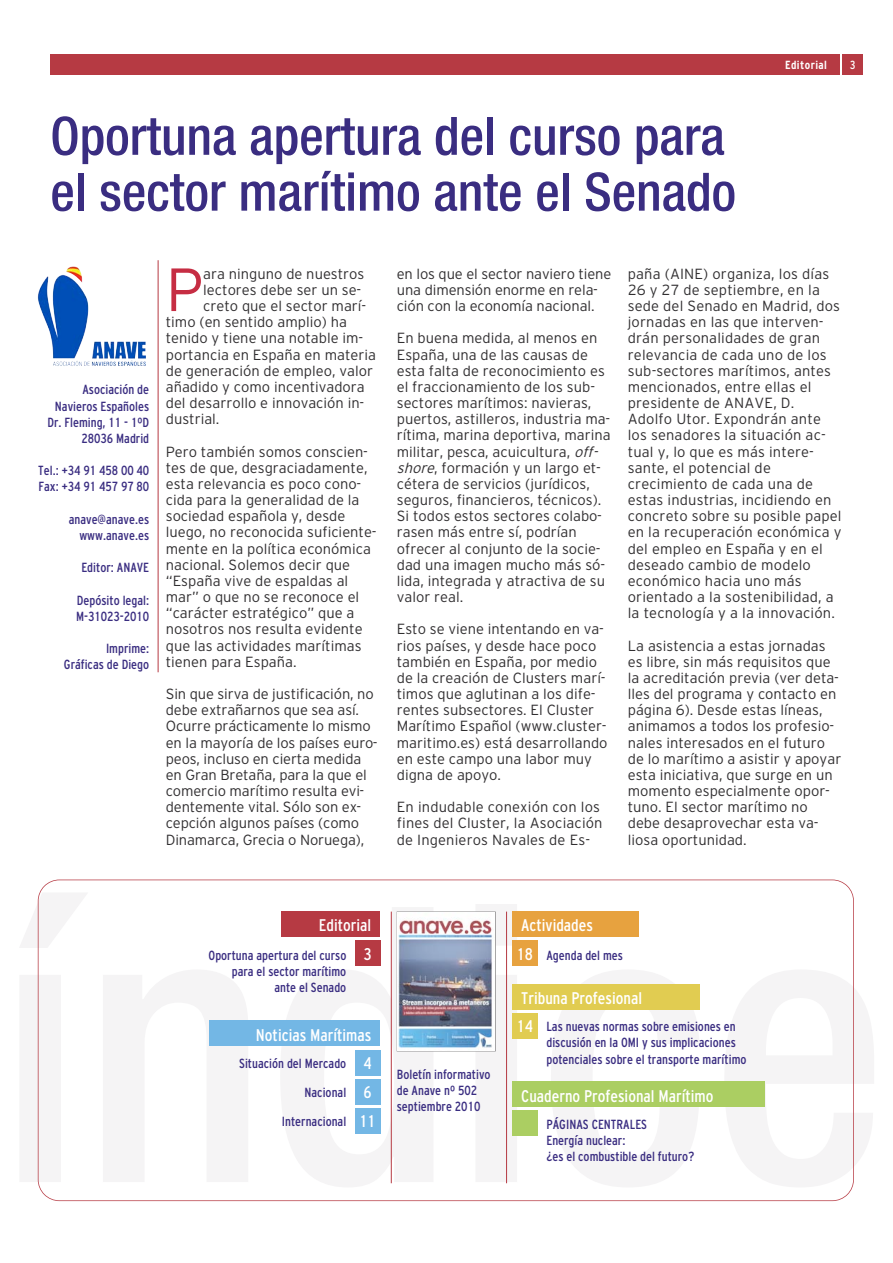
<style>
.page{position:relative;width:893px;height:1263px;background:#fff}
.page>*{position:absolute;margin:0;border:0;box-sizing:border-box;transform-origin:0 0}
.t1{font:300 60.9px "Civica 01";color:#c62d43}
.t2{font:500 condensed 52.95px/55.8px "Helvetica 67";color:#3a2d81}
.t3{font:condensed 16.95px/28.5px "Civica 06";color:#fff}
.t4{font:300 14.7px/16.2px "Civica 01";color:#312f31}
.t5{font:condensed 13.2px/16.2px "Civica 06";color:#3a2d81;text-align:right}
.t6{font:700 condensed 11.7px "Civica 09";letter-spacing:.035em;color:#fff}
.t7{font:condensed 11.7px "Civica 06";color:#fff}
.s1{font-style:italic}
</style>
<div class="page">
<svg style="left:20px;top:898px;width:854px;height:284px;fill:#f5f4f5"></svg>
<svg style="left:38px;top:880px;width:816px;height:321px"></svg>
<div style="left:842px;top:55px;width:21px;height:20px;background:#b63a43"></div>
<div style="left:50px;top:55px;width:790px;height:20px;background:#b63a43"></div>
<svg style="left:157px;top:260px;width:2px;height:413px"></svg>
<div style="left:281px;top:912px;width:99px;height:25px;background:#b63a43"></div>
<div style="left:355px;top:941px;width:25px;height:25px;background:#b63a43"></div>
<svg style="left:390px;top:911px;width:2px;height:273px"></svg>
<svg style="left:506px;top:911px;width:1px;height:273px"></svg>
<img style="left:397px;top:912px;width:98px;height:139px">
<div style="left:209px;top:1021px;width:171px;height:25px;background:#73b7e5"></div>
<div style="left:355px;top:1050px;width:25px;height:25px;background:#73b7e5"></div>
<div style="left:355px;top:1079px;width:25px;height:25px;background:#73b7e5"></div>
<div style="left:355px;top:1108px;width:25px;height:25px;background:#73b7e5"></div>
<div style="left:512px;top:912px;width:127px;height:25px;background:#e7a23f"></div>
<div style="left:512px;top:941px;width:25px;height:25px;background:#e7a23f"></div>
<div style="left:512px;top:984px;width:187px;height:25px;background:#e1cc51"></div>
<div style="left:512px;top:1013px;width:25px;height:25px;background:#e1cc51"></div>
<div style="left:512px;top:1082px;width:253px;height:25px;background:#abce62"></div>
<div style="left:512px;top:1111px;width:25px;height:25px;background:#abce62"></div>
<img style="left:38px;top:266px;width:107px;height:100px">
<h2 class="t2" style="left:50px;top:113px;width:687px">Oportuna apertura del curso para el sector marítimo ante el Senado</h2>
<p class="t6" style="left:785px;top:58px;width:44px">Editorial</p>
<p class="t7" style="left:850px;top:58px;width:7px">3</p>
<p class="t5" style="left:47px;top:382px;width:103px">Asociación de<br>Navieros Españoles<br>Dr. Fleming, 11 - 1ºD<br>28036 Madrid</p>
<p class="t5" style="left:38px;top:463px;width:112px;text-align:left">Tel.: +34 91 458 00 40<br>Fax: +34 91 457 97 80</p>
<p class="t5" style="left:69px;top:511px;width:82px">anave@anave.es www.anave.es</p>
<p class="t5" style="left:81px;top:560px;width:69px">Editor: ANAVE</p>
<p class="t5" style="left:76px;top:592px;width:75px;text-align:left">Depósito legal:<br>M-31023-2010</p>
<p class="t5" style="left:64px;top:640px;width:87px">Imprime:<br>Gráficas de Diego</p>
<h1 class="t1" style="left:166px;top:255px;width:39px">P</h1>
<p class="t4" style="left:203px;top:265px;width:163px">ara ninguno de nuestros</p>
<p class="t4" style="left:203px;top:282px;width:159px">lectores debe ser un se-</p>
<p class="t4" style="left:203px;top:298px;width:164px">creto que el sector marí-</p>
<p class="t4" style="left:166px;top:314px;width:183px">timo (en sentido amplio) ha</p>
<p class="t4" style="left:166px;top:330px;width:199px">tenido y tiene una notable im-</p>
<p class="t4" style="left:166px;top:346px;width:212px">portancia en España en materia</p>
<p class="t4" style="left:166px;top:362px;width:209px">de generación de empleo, valor</p>
<p class="t4" style="left:166px;top:379px;width:201px">añadido y como incentivadora</p>
<p class="t4" style="left:166px;top:395px;width:200px">del desarrollo e innovación in-</p>
<p class="t4" style="left:166px;top:411px;width:55px">dustrial.</p>
<p class="t4" style="left:166px;top:443px;width:212px">Pero también somos conscien&shy;tes de que, desgraciadamente, esta relevancia es poco cono&shy;cida para la generalidad de la sociedad española y, desde luego, no reconocida suficiente&shy;mente en la política económica nacional. Solemos decir que “España vive de espaldas al mar” o que no se reconoce el “carácter estratégico” que a nosotros nos resulta evidente que las actividades marítimas tienen para España.</p>
<p class="t4" style="left:166px;top:686px;width:213px">Sin que sirva de justificación, no debe extrañarnos que sea así.<br>Ocurre prácticamente lo mismo en la mayoría de los países euro&shy;peos, incluso en cierta medida en Gran Bretaña, para la que el comercio marítimo resulta evi&shy;dentemente vital. Sólo son ex&shy;cepción algunos países (como<br>Dinamarca, Grecia o Noruega),</p>
<p class="t4" style="left:397px;top:265px;width:216px">en los que el sector naviero tiene una dimensión enorme en rela&shy;ción con la economía nacional.</p>
<p class="t4" style="left:397px;top:330px;width:215px">En buena medida, al menos en<br>España, una de las causas de esta falta de reconocimiento es el fraccionamiento de los sub&shy;sectores marítimos: navieras, puertos, astilleros, industria ma&shy;rítima, marina deportiva, marina militar, pesca, acuicultura, <span class="s1">off&shy;shore</span>, formación y un largo et&shy;cétera de servicios (jurídicos, seguros, financieros, técnicos).<br>Si todos estos sectores colabo&shy;rasen más entre sí, podrían ofrecer al conjunto de la socie&shy;dad una imagen mucho más só&shy;lida, integrada y atractiva de su valor real.</p>
<p class="t4" style="left:397px;top:621px;width:212px">Esto se viene intentando en va&shy;rios países, y desde hace poco también en España, por medio de la creación de Clusters marí&shy;timos que aglutinan a los dife&shy;rentes subsectores. El Cluster<br>Marítimo Español (www.cluster&shy;maritimo.es) está desarrollando en este campo una labor muy digna de apoyo.</p>
<p class="t4" style="left:397px;top:799px;width:207px">En indudable conexión con los fines del Cluster, la Asociación de Ingenieros Navales de Es-</p>
<p class="t4" style="left:628px;top:265px;width:215px">paña (AINE) organiza, los días<br>26 y 27 de septiembre, en la sede del Senado en Madrid, dos jornadas en las que interven&shy;drán personalidades de gran relevancia de cada uno de los sub-sectores marítimos, antes mencionados, entre ellas el presidente de ANAVE, D.<br>Adolfo Utor. Expondrán ante los senadores la situación ac&shy;tual y, lo que es más intere&shy;sante, el potencial de crecimiento de cada una de estas industrias, incidiendo en concreto sobre su posible papel en la recuperación económica y del empleo en España y en el deseado cambio de modelo económico hacia uno más orientado a la sostenibilidad, a la tecnología y a la innovación.</p>
<p class="t4" style="left:628px;top:637px;width:215px">La asistencia a estas jornadas es libre, sin más requisitos que la acreditación previa (ver deta&shy;lles del programa y contacto en página 6). Desde estas líneas, animamos a todos los profesio&shy;nales interesados en el futuro de lo marítimo a asistir y apoyar esta iniciativa, que surge en un momento especialmente opor&shy;tuno. El sector marítimo no debe desaprovechar esta va&shy;liosa oportunidad.</p>
<p class="t3" style="left:319px;top:911px;width:54px;text-align:right">Editorial<br>3</p>
<p class="t5" style="left:209px;top:947px;width:139px">Oportuna apertura del curso para el sector marítimo ante el Senado</p>
<p class="t3" style="left:359px;top:1020px;width:18px;line-height:29px;text-indent:-104px">Noticias Marítimas<br>4<br>6<br>11</p>
<p class="t5" style="left:239px;top:1055px;width:109px">Situación del Mercado</p>
<p class="t5" style="left:282px;top:1078px;width:66px;line-height:29px">Nacional<br>Internacional</p>
<p class="t5" style="left:397px;top:1066px;width:95px;text-align:left">Boletín informativo de Anave nº 502 septiembre 2010</p>
<p class="t3" style="left:517px;top:911px;width:78px">Actividades<br>18</p>
<p class="t3" style="left:517px;top:984px;width:127px">Tribuna Profesional<br>14</p>
<p class="t5" style="left:546px;top:947px;width:78px">Agenda del mes</p>
<p class="t5" style="left:546px;top:1018px;width:202px;text-align:left">Las nuevas normas sobre emisiones en discusión en la OMI y sus implicaciones potenciales sobre el transporte marítimo</p>
<p class="t3" style="left:521px;top:1082px;width:194px">Cuaderno Profesional Marítimo</p>
<p class="t5" style="left:546px;top:1116px;width:149px;text-align:left">PÁGINAS CENTRALES<br>Energía nuclear:<br>¿es el combustible del futuro?</p>
</div>
